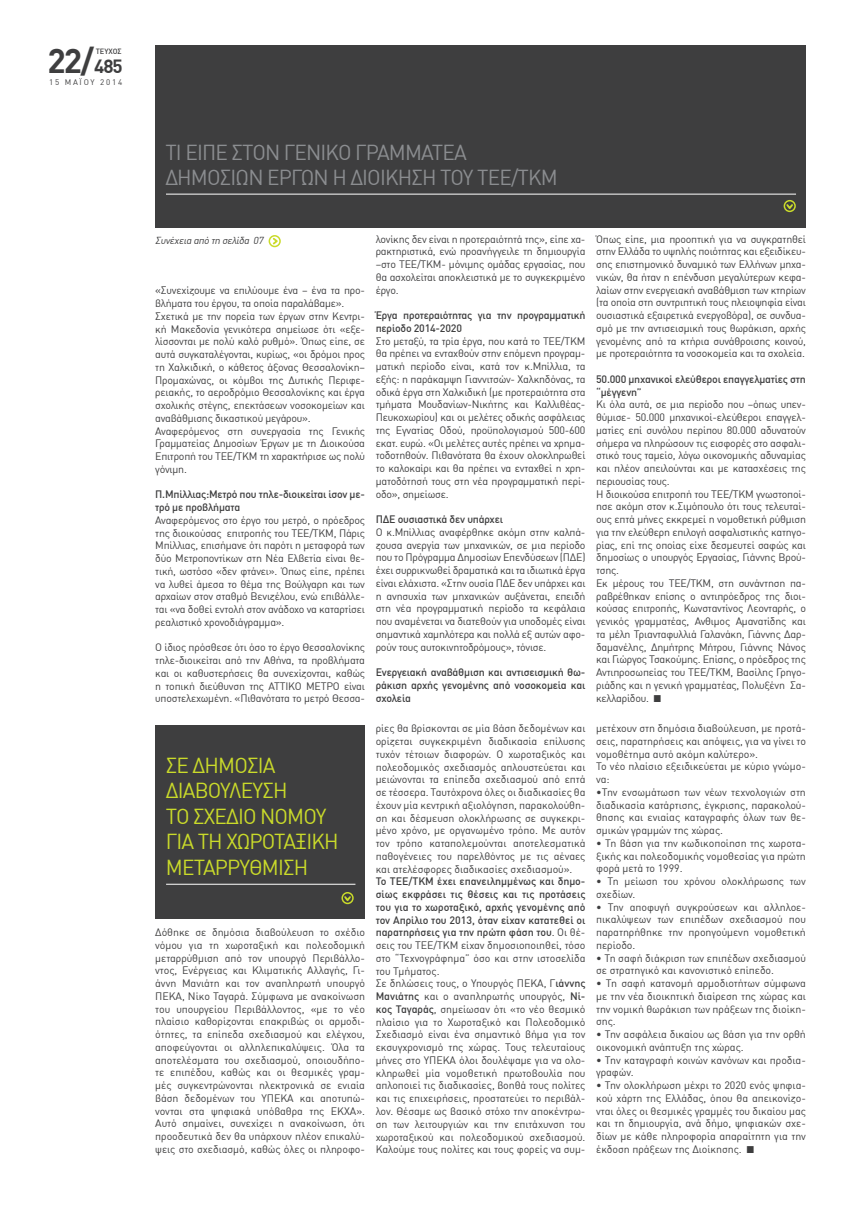
<style>
.page{position:relative;width:851px;height:1205px;background:#fff}
.page>*{position:absolute;margin:0;border:0;box-sizing:border-box;transform-origin:0 0}
.t1{font:700 33.75px "DIN Greek";color:#3e3e3f}
.t2{font:21.25px/25.5px "DIN Greek";letter-spacing:-.04em;color:#cadb2a}
.t3{font:21.25px/25.5px "DIN Greek";letter-spacing:-.04em;color:#8b8d90}
.t4{font:10.62px/12.8px "DIN Greek";letter-spacing:-.02em;color:#3e3e3f;text-align:justify}
.t5{font:500 10.62px/12.8px "DIN Greek";letter-spacing:-.02em;color:#3e3e3f}
.t6{font:italic 10px "DIN Greek";color:#3e3e3f}
.t7{font:8px "DIN Greek";letter-spacing:.22em;color:#3e3e3f}
.t8{font:500 7.5px "DIN Greek";color:#3e3e3f}
.s1{font-size:18.75px}
.s2{font-weight:500}
</style>
<div class="page">
<div style="left:155px;top:45px;width:650px;height:182px;background:#3e3e3f"></div>
<hr style="left:166px;top:194px;width:629px;height:1px;background:#fff">
<svg style="left:786px;top:204px;width:8px;height:7px"></svg>
<div style="left:783px;top:200px;width:12px;height:12px;border:2px solid #cadb2a;border-radius:50%"></div>
<svg style="left:271px;top:238px;width:9px;height:8px"></svg>
<div style="left:268px;top:235px;width:13px;height:12px;border:2px solid #cadb2a;border-radius:50%"></div>
<div style="left:155px;top:725px;width:210px;height:194px;background:#3e3e3f"></div>
<svg style="left:344px;top:896px;width:8px;height:7px"></svg>
<div style="left:341px;top:892px;width:12px;height:12px;border:2px solid #cadb2a;border-radius:50%"></div>
<hr style="left:166px;top:884px;width:189px;height:1px;background:#fff">
<h1 class="t1" style="left:47px;top:41px;width:77px">22/<span class="s1">485</span></h1>
<p class="t7" style="left:49px;top:78px;width:75px">15 MAΪOY 2014</p>
<p class="t8" style="left:96px;top:47px;width:27px">ΤΕΥΧΟΣ</p>
<h2 class="t3" style="left:165px;top:140px;width:394px">ΤΙ ΕΙΠΕ ΣΤΟΝ ΓΕΝΙΚΟ ΓΡΑΜΜΑΤΕΑ<br>ΔΗΜΟΣΙΩΝ ΕΡΓΩΝ Η ΔΙΟΙΚΗΣΗ ΤΟΥ ΤΕΕ/ΤΚΜ</h2>
<p class="t6" style="left:155px;top:235px;width:112px">Συνέχεια από τη σελίδα 07</p>
<p class="t4" style="left:155px;top:284px;width:211px;text-align:left">«Συνεχίζουμε να επιλύουμε ένα – ένα τα προ&shy;βλήματα του έργου, τα οποία παραλάβαμε».<br>Σχετικά με την πορεία των έργων στην Κεντρι&shy;κή Μακεδονία γενικότερα σημείωσε ότι «εξε&shy;λίσσονται με πολύ καλό ρυθμό». Όπως είπε, σε αυτά συγκαταλέγονται, κυρίως, «οι δρόμοι προς τη Χαλκιδική, ο κάθετος άξονας Θεσσαλονίκη– Προμαχώνας, οι κόμβοι της ∆υτικής Περιφε&shy;ρειακής, το αεροδρόμιο Θεσσαλονίκης και έργα σχολικής στέγης, επεκτάσεων νοσοκομείων και αναβάθμισης δικαστικού μεγάρου».<br>Αναφερόμενος στη συνεργασία της Γενικής Γραμματείας ∆ημοσίων Έργων με τη ∆ιοικούσα Επιτροπή του ΤΕΕ/ΤΚΜ τη χαρακτήρισε ως πολύ γόνιμη.</p>
<p class="t5" style="left:155px;top:488px;width:211px">Π.Μπίλλιας:Μετρό που τηλε-διοικείται ίσον με&shy;τρό με προβλήματα</p>
<p class="t4" style="left:155px;top:514px;width:211px">Αναφερόμενος στο έργο του μετρό, ο πρόεδρος της διοικούσας επιτροπής του ΤΕΕ/ΤΚΜ, Πάρις Μπίλλιας, επισήμανε ότι παρότι η μεταφορά των δύο Μετροποντίκων στη Νέα Ελβετία είναι θε&shy;τική, ωστόσο «δεν φτάνει». Όπως είπε, πρέπει να λυθεί άμεσα το θέμα της Βούλγαρη και των αρχαίων στον σταθμό Βενιζέλου, ενώ επιβάλλε&shy;ται «να δοθεί εντολή στον ανάδοχο να καταρτίσει ρεαλιστικό χρονοδιάγραμμα».</p>
<p class="t4" style="left:155px;top:641px;width:211px">Ο ίδιος πρόσθεσε ότι όσο το έργο Θεσσαλονίκης τηλε-διοικείται από την Αθήνα, τα προβλήματα και οι καθυστερήσεις θα συνεχίζονται, καθώς η τοπική διεύθυνση της ΑΤΤΙΚΟ ΜΕΤΡΟ είναι υποστελεχωμένη. «Πιθανότατα το μετρό Θεσσα-</p>
<h2 class="t2" style="left:166px;top:752px;width:174px">ΣΕ ΔΗΜΟΣΙΑ<br>ΔΙΑΒΟΥΛΕΥΣΗ<br>ΤΟ ΣΧΕΔΙΟ ΝΟΜΟΥ<br>ΓΙΑ ΤΗ ΧΩΡΟΤΑΞΙΚΗ<br>ΜΕΤΑΡΡΥΘΜΙΣΗ</h2>
<p class="t4" style="left:155px;top:926px;width:211px">Δόθηκε σε δημόσια διαβούλευση το σχέδιο νόμου για τη χωροταξική και πολεοδομική μεταρρύθμιση από τον υπουργό Περιβάλλο&shy;ντος, Ενέργειας και Κλιματικής Αλλαγής, Γι&shy;άννη Μανιάτη και τον αναπληρωτή υπουργό ΠΕΚΑ, Νίκο Ταγαρά. Σύμφωνα με ανακοίνωση του υπουργείου Περιβάλλοντος, «με το νέο πλαίσιο καθορίζονται επακριβώς οι αρμοδι&shy;ότητες, τα επίπεδα σχεδιασμού και ελέγχου, αποφεύγονται οι αλληλεπικαλύψεις. Όλα τα αποτελέσματα του σχεδιασμού, οποιουδήπο&shy;τε επιπέδου, καθώς και οι θεσμικές γραμ&shy;μές συγκεντρώνονται ηλεκτρονικά σε ενιαία βάση δεδομένων του ΥΠΕΚΑ και αποτυπώ&shy;νονται στα ψηφιακά υπόβαθρα της ΕΚΧΑ».<br>Αυτό σημαίνει, συνεχίζει η ανακοίνωση, ότι προοδευτικά δεν θα υπάρχουν πλέον επικαλύ&shy;ψεις στο σχεδιασμό, καθώς όλες οι πληροφο-</p>
<p class="t4" style="left:375px;top:232px;width:211px">λονίκης δεν είναι η προτεραιότητά της», είπε χα&shy;ρακτηριστικά, ενώ προανήγγειλε τη δημιουργία –στο ΤΕΕ/ΤΚΜ- μόνιμης ομάδας εργασίας, που θα ασχολείται αποκλειστικά με το συγκεκριμένο έργο.</p>
<p class="t5" style="left:375px;top:309px;width:211px">Έργα προτεραιότητας για την προγραμματική περίοδο 2014-2020</p>
<p class="t4" style="left:375px;top:334px;width:211px">Στο μεταξύ, τα τρία έργα, που κατά το ΤΕΕ/ΤΚΜ θα πρέπει να ενταχθούν στην επόμενη προγραμ&shy;ματική περίοδο είναι, κατά τον κ.Μπίλλια, τα εξής: η παράκαμψη Γιαννιτσών- Χαλκηδόνας, τα οδικά έργα στη Χαλκιδική (με προτεραιότητα στα τμήματα Μουδανίων-Νικήτης και Καλλιθέας-Πευκοχωρίου) και οι μελέτες οδικής ασφάλειας της Εγνατίας Οδού, προϋπολογισμού 500-600 εκατ. ευρώ. «Οι μελέτες αυτές πρέπει να χρημα&shy;τοδοτηθούν. Πιθανότατα θα έχουν ολοκληρωθεί το καλοκαίρι και θα πρέπει να ενταχθεί η χρη&shy;ματοδότησή τους στη νέα προγραμματική περί&shy;οδο», σημείωσε.</p>
<p class="t5" style="left:375px;top:513px;width:129px">ΠΔΕ ουσιαστικά δεν υπάρχει</p>
<p class="t4" style="left:375px;top:526px;width:211px">Ο κ.Μπίλλιας αναφέρθηκε ακόμη στην καλπά&shy;ζουσα ανεργία των μηχανικών, σε μια περίοδο που το Πρόγραμμα ∆ημοσίων Επενδύσεων (Π∆Ε) έχει συρρικνωθεί δραματικά και τα ιδιωτικά έργα είναι ελάχιστα. «Στην ουσία Π∆Ε δεν υπάρχει και η ανησυχία των μηχανικών αυξάνεται, επειδή στη νέα προγραμματική περίοδο τα κεφάλαια που αναμένεται να διατεθούν για υποδομές είναι σημαντικά χαμηλότερα και πολλά εξ αυτών αφο&shy;ρούν τους αυτοκινητοδρόμους», τόνισε.</p>
<p class="t5" style="left:375px;top:666px;width:211px;text-align:justify">Ενεργειακή αναβάθμιση και αντισεισμική θω&shy;ράκιση αρχής γενομένης από νοσοκομεία και σχολεία</p>
<p class="t4" style="left:375px;top:722px;width:211px">ρίες θα βρίσκονται σε μία βάση δεδομένων και ορίζεται συγκεκριμένη διαδικασία επίλυσης τυχόν τέτοιων διαφορών. Ο χωροταξικός και πολεοδομικός σχεδιασμός απλουστεύεται και μειώνονται τα επίπεδα σχεδιασμού από επτά σε τέσσερα. Ταυτόχρονα όλες οι διαδικασίες θα έχουν μία κεντρική αξιολόγηση, παρακολούθη&shy;ση και δέσμευση ολοκλήρωσης σε συγκεκρι&shy;μένο χρόνο, με οργανωμένο τρόπο. Με αυτόν τον τρόπο καταπολεμούνται αποτελεσματικά παθογένειες του παρελθόντος με τις αέναες και ατελέσφορες διαδικασίες σχεδιασμού».</p>
<p class="t4" style="left:375px;top:875px;width:211px;text-align:left"><span class="s2">Το ΤΕΕ/ΤΚΜ έχει επανειλημμένως και δημο&shy;σίως εκφράσει τις θέσεις και τις προτάσεις του για το χωροταξικό, αρχής γενομένης από τον Απρίλιο του 2013, όταν είχαν κατατεθεί οι παρατηρήσεις για την πρώτη φάση του</span>. Οι θέ&shy;σεις του ΤΕΕ/ΤΚΜ είχαν δημοσιοποιηθεί, τόσο στο “Τεχνογράφημα” όσο και στην ιστοσελίδα του Τμήματος.<br>Σε δηλώσεις τους, ο Υπουργός ΠΕΚΑ, Γ<span class="s2">ιάννης Μανιάτης</span> και ο αναπληρωτής υπουργός, <span class="s2">Νί&shy;κος Ταγαράς</span>, σημείωσαν ότι «το νέο θεσμικό πλαίσιο για το Χωροταξικό και Πολεοδομικό Σχεδιασμό είναι ένα σημαντικό βήμα για τον εκσυγχρονισμό της χώρας. Τους τελευταίους μήνες στο ΥΠΕΚΑ όλοι δουλέψαμε για να ολο&shy;κληρωθεί μία νομοθετική πρωτοβουλία που απλοποιεί τις διαδικασίες, βοηθά τους πολίτες και τις επιχειρήσεις, προστατεύει το περιβάλ&shy;λον. Θέσαμε ως βασικό στόχο την αποκέντρω&shy;ση των λειτουργιών και την επιτάχυνση του χωροταξικού και πολεοδομικού σχεδιασμού.<br>Καλούμε τους πολίτες και τους φορείς να συμ-</p>
<p class="t4" style="left:596px;top:232px;width:211px">Όπως είπε, μια προοπτική για να συγκρατηθεί στην Ελλάδα το υψηλής ποιότητας και εξειδίκευ&shy;σης επιστημονικό δυναμικό των Ελλήνων μηχα&shy;νικών, θα ήταν η επένδυση μεγαλύτερων κεφα&shy;λαίων στην ενεργειακή αναβάθμιση των κτηρίων (τα οποία στη συντριπτική τους πλειοψηφία είναι ουσιαστικά εξαιρετικά ενεργοβόρα), σε συνδυα&shy;σμό με την αντισεισμική τους θωράκιση, αρχής γενομένης από τα κτήρια συνάθροισης κοινού, με προτεραιότητα τα νοσοκομεία και τα σχολεία.</p>
<p class="t5" style="left:596px;top:373px;width:211px">50.000 μηχανικοί ελεύθεροι επαγγελματίες στη “μέγγενη”</p>
<p class="t4" style="left:596px;top:398px;width:211px;text-align:left">Κι όλα αυτά, σε μια περίοδο που –όπως υπεν&shy;θύμισε- 50.000 μηχανικοί-ελεύθεροι επαγγελ&shy;ματίες επί συνόλου περίπου 80.000 αδυνατούν σήμερα να πληρώσουν τις εισφορές στο ασφαλι&shy;στικό τους ταμείο, λόγω οικονομικής αδυναμίας και πλέον απειλούνται και με κατασχέσεις της περιουσίας τους.<br>Η διοικούσα επιτροπή του ΤΕΕ/ΤΚΜ γνωστοποί&shy;ησε ακόμη στον κ.Σιμόπουλο ότι τους τελευταί&shy;ους επτά μήνες εκκρεμεί η νομοθετική ρύθμιση για την ελεύθερη επιλογή ασφαλιστικής κατηγο&shy;ρίας, επί της οποίας είχε δεσμευτεί σαφώς και δημοσίως ο υπουργός Εργασίας, Γιάννης Βρού&shy;τσης.<br>Εκ μέρους του ΤΕΕ/ΤΚΜ, στη συνάντηση πα&shy;ραβρέθηκαν επίσης ο αντιπρόεδρος της διοι&shy;κούσας επιτροπής, Κωνσταντίνος Λεονταρής, ο γενικός γραμματέας, Ανθιμος Αμανατίδης και τα μέλη Τριανταφυλλιά Γαλανάκη, Γιάννης ∆αρ&shy;δαμανέλης, ∆ημήτρης Μήτρου, Γιάννης Νάνος και Γιώργος Τσακούμης. Επίσης, ο πρόεδρος της Αντιπροσωπείας του ΤΕΕ/ΤΚΜ, Βασίλης Γρηγο&shy;ριάδης και η γενική γραμματέας, Πολυξένη Σα&shy;κελλαρίδου. ■</p>
<p class="t4" style="left:596px;top:722px;width:211px;text-align:left">μετέχουν στη δημόσια διαβούλευση, με προτά&shy;σεις, παρατηρήσεις και απόψεις, για να γίνει το νομοθέτημα αυτό ακόμη καλύτερο».<br>Το νέο πλαίσιο εξειδικεύεται με κύριο γνώμο&shy;να:</p>
<p class="t4" style="left:596px;top:785px;width:211px">•Την ενσωμάτωση των νέων τεχνολογιών στη διαδικασία κατάρτισης, έγκρισης, παρακολού&shy;θησης και ενιαίας καταγραφής όλων των θε&shy;σμικών γραμμών της χώρας.</p>
<p class="t4" style="left:596px;top:836px;width:211px">• Τη βάση για την κωδικοποίηση της χωροτα&shy;ξικής και πολεοδομικής νομοθεσίας για πρώτη φορά μετά το 1999.</p>
<p class="t4" style="left:596px;top:875px;width:211px">• Τη μείωση του χρόνου ολοκλήρωσης των σχεδίων.</p>
<p class="t4" style="left:596px;top:900px;width:211px">• Την αποφυγή συγκρούσεων και αλληλοε&shy;πικαλύψεων των επιπέδων σχεδιασμού που παρατηρήθηκε την προηγούμενη νομοθετική περίοδο.</p>
<p class="t4" style="left:596px;top:951px;width:211px">• Τη σαφή διάκριση των επιπέδων σχεδιασμού σε στρατηγικό και κανονιστικό επίπεδο.</p>
<p class="t4" style="left:596px;top:977px;width:211px">• Τη σαφή κατανομή αρμοδιοτήτων σύμφωνα με την νέα διοικητική διαίρεση της χώρας και την νομική θωράκιση των πράξεων της διοίκη&shy;σης.</p>
<p class="t4" style="left:596px;top:1028px;width:211px">• Την ασφάλεια δικαίου ως βάση για την ορθή οικονομική ανάπτυξη της χώρας.</p>
<p class="t4" style="left:596px;top:1053px;width:211px">• Την καταγραφή κοινών κανόνων και προδια&shy;γραφών.</p>
<p class="t4" style="left:596px;top:1079px;width:211px">• Την ολοκλήρωση μέχρι το 2020 ενός ψηφια&shy;κού χάρτη της Ελλάδας, όπου θα απεικονίζο&shy;νται όλες οι θεσμικές γραμμές του δικαίου μας και τη δημιουργία, ανά δήμο, ψηφιακών σχε&shy;δίων με κάθε πληροφορία απαραίτητη για την έκδοση πράξεων της Διοίκησης. ■</p>
</div>
